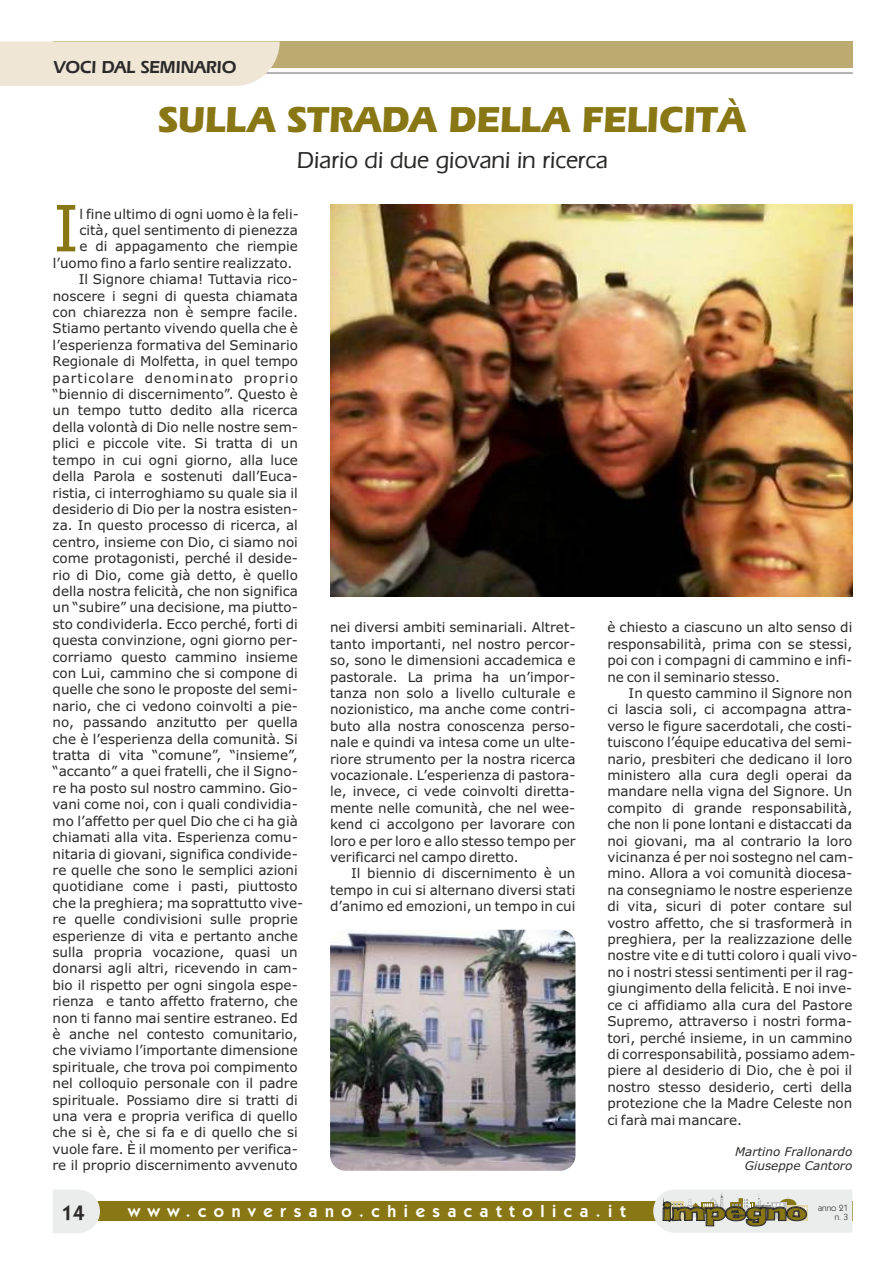
<style>
.page{position:relative;width:893px;height:1263px;background:#fff}
.page>*{position:absolute;margin:0;border:0;box-sizing:border-box;transform-origin:0 0}
.t1{font:63.75px "Verdana";color:#887714}
.t2{font:700 37.65px "Eras IT Cby BT";color:#887714}
.t3{font:500 24px "Eras IT Cby BT";color:#2b2a29}
.t4{font:600 21px "Kabel IT Cby BT";color:#2b2a29}
.t5{font:600 18px "Eras IT Cby BT";color:#2b2a29}
.t6{font:600 17.25px "Kabel IT Cby BT";letter-spacing:.44em;color:#fefefe}
.t7{font:13.5px/16.4px "Verdana";color:#2b2a29;text-align:justify}
.t8{font:13.5px "Verdana";letter-spacing:.065em;color:#2b2a29}
.t9{font:italic 12px/14.5px "Verdana";color:#2b2a29;text-align:right}
.t10{font:9px/8.9px "Kabel IT Cby BT";color:#2b2a29;text-align:right}
</style>
<div class="page">
<div style="left:53px;top:42px;width:800px;height:26px;background:#bdaa73"></div>
<hr style="left:53px;top:72px;width:800px;height:2px;background:#b2b3b3">
<div style="left:0;top:42px;width:280px;height:44px;background:#efe6d6"></div>
<div style="left:53px;top:1201px;width:799px;height:20px;background:#887714"></div>
<svg style="left:653px;top:1190px;width:199px;height:43px"></svg>
<svg style="left:53px;top:1190px;width:47px;height:43px;background:#ebeceb"></svg>
<img style="left:330px;top:205px;width:522px;height:392px">
<img style="left:330px;top:930px;width:245px;height:241px;border-radius:15px">
<h3 class="t5" style="left:54px;top:59px;width:184px">VOCI DAL SEMINARIO</h3>
<h2 class="t2" style="left:158px;top:103px;width:589px">SULLA STRADA DELLA FELICITÀ</h2>
<h3 class="t3" style="left:297px;top:150px;width:312px">Diario di due giovani in ricerca</h3>
<h1 class="t1" style="left:53px;top:203px;width:28px">I</h1>
<p class="t7" style="left:80px;top:207px;width:221px">l fine ultimo di ogni uomo è la feli-</p>
<p class="t7" style="left:80px;top:223px;width:220px">cità, quel sentimento di pienezza</p>
<p class="t7" style="left:80px;top:239px;width:220px">e di appagamento che riempie</p>
<p class="t7" style="left:53px;top:256px;width:241px">l’uomo fino a farlo sentire realizzato.</p>
<p class="t7" style="left:79px;top:272px;width:221px">Il Signore chiama! Tuttavia rico-</p>
<p class="t7" style="left:53px;top:289px;width:247px">noscere i segni di questa chiamata</p>
<p class="t7" style="left:53px;top:305px;width:247px">con chiarezza non è sempre facile.</p>
<p class="t7" style="left:53px;top:321px;width:247px">Stiamo pertanto vivendo quella che è</p>
<p class="t7" style="left:53px;top:338px;width:247px">l’esperienza formativa del Seminario</p>
<p class="t7" style="left:53px;top:354px;width:247px">Regionale di Molfetta, in quel tempo</p>
<p class="t8" style="left:53px;top:372px;width:247px">particolare denominato proprio</p>
<p class="t7" style="left:53px;top:387px;width:247px">“biennio di discernimento”. Questo è</p>
<p class="t7" style="left:53px;top:403px;width:247px">un tempo tutto dedito alla ricerca</p>
<p class="t7" style="left:53px;top:420px;width:247px">della volontà di Dio nelle nostre sem-</p>
<p class="t7" style="left:53px;top:436px;width:247px">plici e piccole vite. Si tratta di un</p>
<p class="t7" style="left:53px;top:453px;width:247px">tempo in cui ogni giorno, alla luce</p>
<p class="t7" style="left:53px;top:469px;width:247px">della Parola e sostenuti dall’Euca-</p>
<p class="t7" style="left:53px;top:486px;width:247px">ristia, ci interroghiamo su quale sia il</p>
<p class="t7" style="left:53px;top:502px;width:247px">desiderio di Dio per la nostra esisten-</p>
<p class="t7" style="left:53px;top:518px;width:247px">za. In questo processo di ricerca, al</p>
<p class="t7" style="left:53px;top:535px;width:247px">centro, insieme con Dio, ci siamo noi</p>
<p class="t7" style="left:53px;top:551px;width:247px">come protagonisti, perché il deside-</p>
<p class="t7" style="left:53px;top:568px;width:247px">rio di Dio, come già detto, è quello</p>
<p class="t7" style="left:53px;top:584px;width:247px">della nostra felicità, che non significa</p>
<p class="t7" style="left:53px;top:600px;width:247px">un “subire” una decisione, ma piutto-</p>
<p class="t7" style="left:53px;top:617px;width:247px">sto condividerla. Ecco perché, forti di</p>
<p class="t7" style="left:53px;top:633px;width:247px">questa convinzione, ogni giorno per-</p>
<p class="t7" style="left:53px;top:650px;width:247px">corriamo questo cammino insieme</p>
<p class="t7" style="left:53px;top:666px;width:247px">con Lui, cammino che si compone di</p>
<p class="t7" style="left:53px;top:682px;width:247px">quelle che sono le proposte del semi-</p>
<p class="t7" style="left:53px;top:699px;width:247px">nario, che ci vedono coinvolti a pie-</p>
<p class="t7" style="left:53px;top:715px;width:247px">no, passando anzitutto per quella</p>
<p class="t7" style="left:53px;top:732px;width:247px">che è l’esperienza della comunità. Si</p>
<p class="t7" style="left:53px;top:748px;width:247px">tratta di vita “comune”, “insieme”,</p>
<p class="t7" style="left:53px;top:764px;width:247px">“accanto” a quei fratelli, che il Signo-</p>
<p class="t7" style="left:53px;top:781px;width:247px">re ha posto sul nostro cammino. Gio-</p>
<p class="t7" style="left:53px;top:797px;width:247px">vani come noi, con i quali condividia-</p>
<p class="t7" style="left:53px;top:814px;width:247px">mo l’affetto per quel Dio che ci ha già</p>
<p class="t7" style="left:53px;top:830px;width:247px">chiamati alla vita. Esperienza comu-</p>
<p class="t7" style="left:53px;top:846px;width:247px">nitaria di giovani, significa condivide-</p>
<p class="t7" style="left:53px;top:863px;width:247px">re quelle che sono le semplici azioni</p>
<p class="t7" style="left:53px;top:879px;width:247px">quotidiane come i pasti, piuttosto</p>
<p class="t7" style="left:53px;top:896px;width:252px">che la preghiera; ma soprattutto vive-</p>
<p class="t7" style="left:53px;top:912px;width:247px">re quelle condivisioni sulle proprie</p>
<p class="t7" style="left:53px;top:928px;width:247px">esperienze di vita e pertanto anche</p>
<p class="t7" style="left:53px;top:945px;width:247px">sulla propria vocazione, quasi un</p>
<p class="t7" style="left:53px;top:961px;width:247px">donarsi agli altri, ricevendo in cam-</p>
<p class="t7" style="left:53px;top:978px;width:247px">bio il rispetto per ogni singola espe-</p>
<p class="t7" style="left:53px;top:994px;width:247px">rienza e tanto affetto fraterno, che</p>
<p class="t7" style="left:53px;top:1011px;width:247px">non ti fanno mai sentire estraneo. Ed</p>
<p class="t7" style="left:53px;top:1027px;width:247px">è anche nel contesto comunitario,</p>
<p class="t7" style="left:53px;top:1043px;width:247px">che viviamo l’importante dimensione</p>
<p class="t7" style="left:53px;top:1060px;width:247px">spirituale, che trova poi compimento</p>
<p class="t7" style="left:53px;top:1076px;width:247px">nel colloquio personale con il padre</p>
<p class="t7" style="left:53px;top:1093px;width:247px">spirituale. Possiamo dire si tratti di</p>
<p class="t7" style="left:53px;top:1109px;width:247px">una vera e propria verifica di quello</p>
<p class="t7" style="left:53px;top:1125px;width:247px">che si è, che si fa e di quello che si</p>
<p class="t7" style="left:53px;top:1142px;width:247px">vuole fare. È il momento per verifica-</p>
<p class="t7" style="left:53px;top:1158px;width:247px">re il proprio discernimento avvenuto</p>
<p class="t7" style="left:330px;top:620px;width:247px">nei diversi ambiti seminariali. Altret&shy;tanto importanti, nel nostro percor&shy;so, sono le dimensioni accademica e pastorale. La prima ha un’impor&shy;tanza non solo a livello culturale e nozionistico, ma anche come contri&shy;buto alla nostra conoscenza perso&shy;nale e quindi va intesa come un ulte&shy;riore strumento per la nostra ricerca vocazionale. L’esperienza di pastora&shy;le, invece, ci vede coinvolti diretta&shy;mente nelle comunità, che nel wee&shy;kend ci accolgono per lavorare con loro e per loro e allo stesso tempo per verificarci nel campo diretto.</p>
<p class="t7" style="left:330px;top:866px;width:247px;text-indent:21px">Il biennio di discernimento è un tempo in cui si alternano diversi stati d’animo ed emozioni, un tempo in cui</p>
<p class="t7" style="left:607px;top:620px;width:246px">è chiesto a ciascuno un alto senso di responsabilità, prima con se stessi, poi con i compagni di cammino e infi&shy;ne con il seminario stesso.</p>
<p class="t7" style="left:607px;top:686px;width:252px;text-align:left;text-indent:21px">In questo cammino il Signore non ci lascia soli, ci accompagna attra&shy;verso le figure sacerdotali, che costi&shy;tuiscono l’équipe educativa del semi&shy;nario, presbiteri che dedicano il loro ministero alla cura degli operai da mandare nella vigna del Signore. Un compito di grande responsabilità, che non li pone lontani e distaccati da noi giovani, ma al contrario la loro vicinanza é per noi sostegno nel cam&shy;mino. Allora a voi comunità diocesa&shy;na consegniamo le nostre esperienze di vita, sicuri di poter contare sul vostro affetto, che si trasformerà in preghiera, per la realizzazione delle nostre vite e di tutti coloro i quali vivo&shy;no i nostri stessi sentimenti per il rag&shy;giungimento della felicità. E noi inve&shy;ce ci affidiamo alla cura del Pastore Supremo, attraverso i nostri forma&shy;tori, perché insieme, in un cammino di corresponsabilità, possiamo adem&shy;piere al desiderio di Dio, che è poi il nostro stesso desiderio, certi della protezione che la Madre Celeste non ci farà mai mancare.</p>
<p class="t9" style="left:735px;top:1145px;width:119px">Martino Frallonardo<br>Giuseppe Cantoro</p>
<h3 class="t4" style="left:62px;top:1204px;width:25px">14</h3>
<p class="t6" style="left:128px;top:1204px;width:499px">www.conversano.chiesacattolica.it</p>
<p class="t10" style="left:818px;top:1204px;width:32px">anno 21 n. 3</p>
</div>
